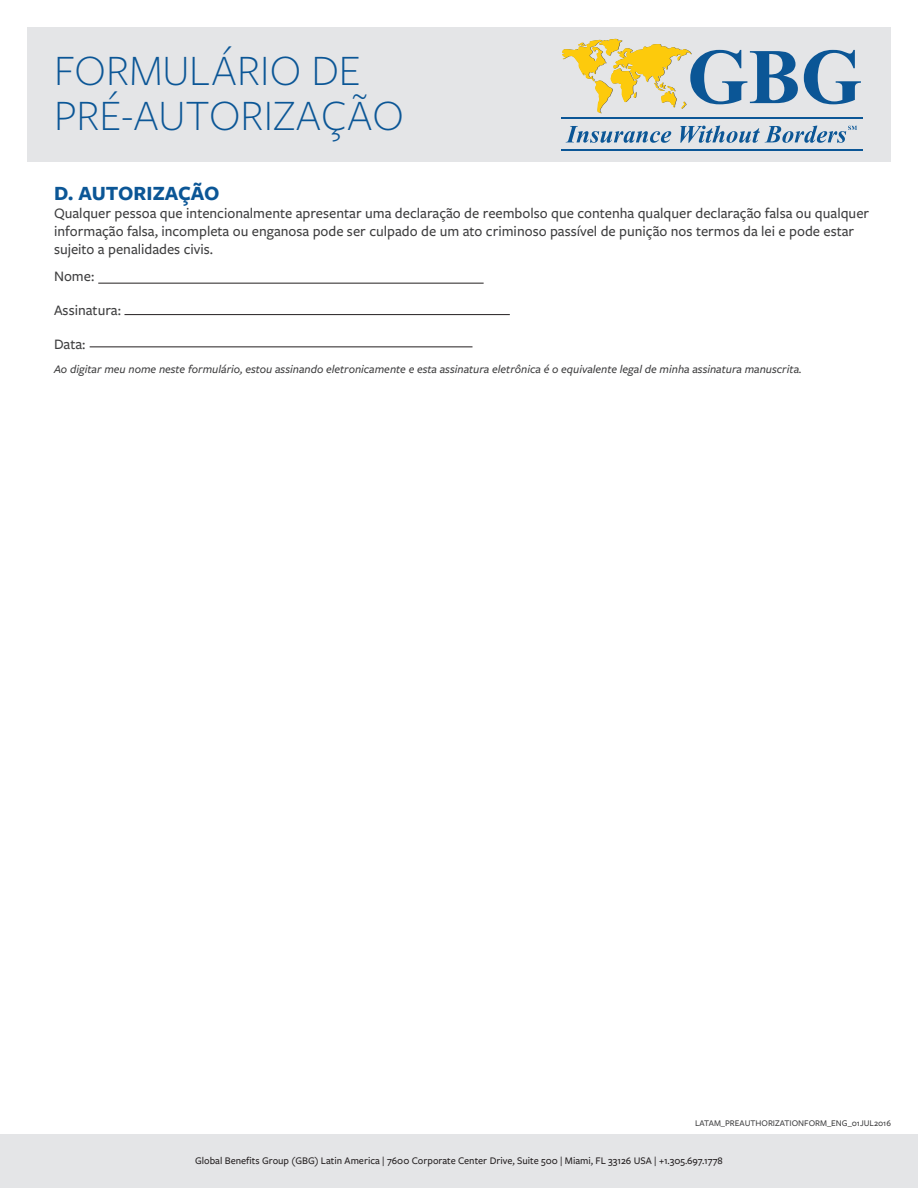
<style>
.page{position:relative;width:918px;height:1188px;background:#fff}
.page>*{position:absolute;margin:0;border:0;box-sizing:border-box;transform-origin:0 0}
.t1{font:300 45px/45px "Freight Sans Pro";color:#0b5696}
.t2{font:700 21px "Freight Sans Pro";color:#0b5696}
.t3{font:500 15px/18px "Freight Sans Pro";color:#3e3e3f}
.t4{font:italic 500 12px "Freight Sans Pro";color:#3e3e3f}
.t5{font:500 10.5px "Freight Sans Pro";color:#231f20}
.t6{font:500 9px "Freight Sans Pro";color:#3e3e3f}
</style>
<div class="page">
<div style="left:27px;top:27px;width:864px;height:135px;background:#e4e5e7"></div>
<div style="left:0;top:1134px;width:918px;height:54px;background:#e4e5e7"></div>
<svg style="left:562px;top:39px;width:236px;height:75px"></svg>
<svg style="left:804px;top:50px;width:57px;height:54px"></svg>
<svg style="left:566px;top:126px;width:105px;height:17px"></svg>
<svg style="left:680px;top:126px;width:177px;height:17px"></svg>
<hr style="left:561px;top:118px;width:301px;height:1px;background:#0b5696">
<hr style="left:561px;top:149px;width:301px;height:1px;background:#0b5696">
<hr style="left:124px;top:314px;width:386px;height:1px;background:#231f20">
<hr style="left:98px;top:283px;width:386px;height:1px;background:#231f20">
<hr style="left:90px;top:347px;width:383px;height:1px;background:#231f20">
<h1 class="t1" style="left:54px;top:46px;width:351px">FORMULÁRIO DE<br>PRÉ-AUTORIZAÇÃO</h1>
<p class="t2" style="left:54px;top:179px;width:167px">D. AUTORIZAÇÃO</p>
<p class="t3" style="left:54px;top:204px;width:817px">Qualquer pessoa que intencionalmente apresentar uma declaração de reembolso que contenha qualquer declaração falsa ou qualquer informação falsa, incompleta ou enganosa pode ser culpado de um ato criminoso passível de punição nos termos da lei e pode estar sujeito a penalidades civis.</p>
<p class="t3" style="left:54px;top:267px;width:42px">Nome:</p>
<p class="t3" style="left:54px;top:300px;width:69px">Assinatura:</p>
<p class="t3" style="left:54px;top:334px;width:33px">Data:</p>
<p class="t4" style="left:54px;top:361px;width:749px">Ao digitar meu nome neste formulário, estou assinando eletronicamente e esta assinatura eletrônica é o equivalente legal de minha assinatura manuscrita.</p>
<p class="t6" style="left:695px;top:1117px;width:197px">LATAM_PREAUTHORIZATIONFORM_ENG_01JUL2016</p>
<p class="t5" style="left:195px;top:1154px;width:529px">Global Benefits Group (GBG) Latin America | 7600 Corporate Center Drive, Suite 500 | Miami, FL 33126 USA | +1.305.697.1778</p>
</div>
